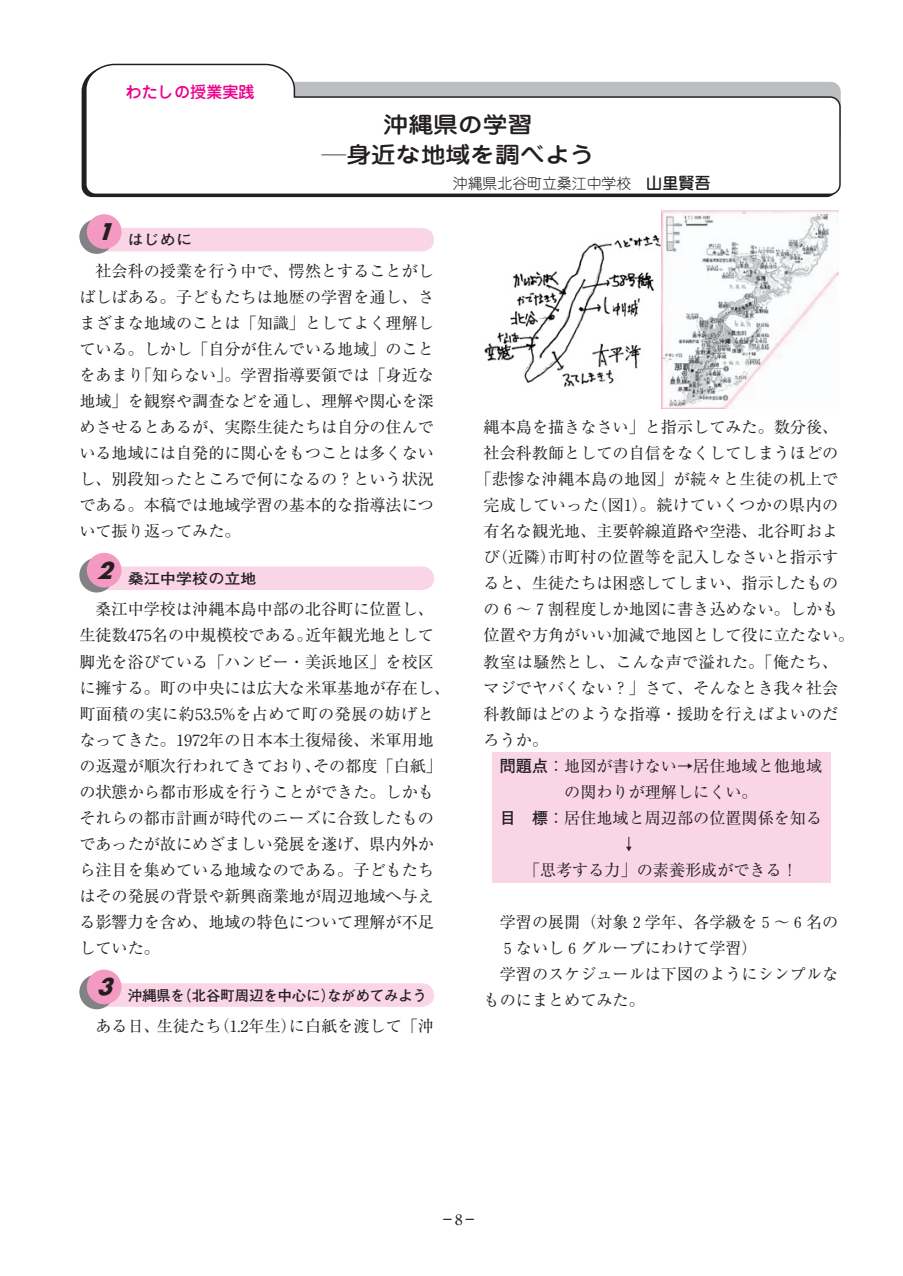
<style>
.page{position:relative;width:903px;height:1276px;background:#fff}
.page>*{position:absolute;margin:0;border:0;box-sizing:border-box;transform-origin:0 0}
.t1{font:22.4px/29.8px "Jun 34 Medium 83 pv RKSJ H";color:#231f20;text-align:center;scale:1.11 1}
.t2{font:16.1px/26.1px "Ryumin";color:#231f20}
.t3{font:16.1px "Ryumin";letter-spacing:.03em;color:#231f20}
.t4{font:16.1px "Ryumin";letter-spacing:.025em;color:#231f20}
.t5{font:16.1px "Jun 34 Medium 83 pv RKSJ H";color:#ed028c}
.t6{font:14.88px "Jun 101 Light 83 pv RKSJ H";color:#231f20}
.t7{font:500 14.88px "Ryumin";color:#231f20}
.t8{font:700 14.53px "Futo Go B101";letter-spacing:-.01em;color:#231f20}
.t9{font:700 14.53px "Futo Go B101";letter-spacing:-.01em;color:#231f20;scale:1.11 1}
.s1{font-family:"Jun 34 Medium 83 pv RKSJ H";font-size:16.1px}
.s2{font-family:"Futo Go B101";font-weight:700}
</style>
<div class="page">
<svg style="left:84px;top:63px;width:757px;height:133px"></svg>
<div style="left:492px;top:752px;width:338px;height:131px;background:#fad5e5"></div>
<svg style="left:79px;top:219px;width:35px;height:35px"></svg>
<div style="left:87px;top:214px;width:35px;height:35px;background:#f499c2;border-radius:50%"></div>
<div style="left:79px;top:558px;width:35px;height:34px;background:#808285;border-radius:50%"></div>
<div style="left:87px;top:553px;width:35px;height:34px;background:#f499c2;border-radius:50%"></div>
<svg style="left:79px;top:974px;width:35px;height:35px"></svg>
<div style="left:87px;top:969px;width:35px;height:35px;background:#f499c2;border-radius:50%"></div>
<img style="left:484px;top:234px;width:177px;height:153px">
<img style="left:661px;top:211px;width:177px;height:197px">
<svg style="left:94px;top:223px;width:340px;height:28px"></svg>
<svg style="left:94px;top:561px;width:340px;height:29px"></svg>
<svg style="left:94px;top:977px;width:340px;height:30px"></svg>
<p class="t5" style="left:126px;top:86px;width:130px">わたしの授業実践</p>
<h1 class="t1" style="left:322px;top:113px;width:247px">沖縄県の学習<br>―身近な地域を調べよう</h1>
<p class="t6" style="left:453px;top:178px;width:259px">沖縄県北谷町立桑江中学校　<span class="s1">山里賢吾</span></p>
<p class="t9" style="left:128px;top:234px;width:60px">はじめに</p>
<p class="t2" style="left:79px;top:260px;width:356px;text-align:justify">　社会科の授業を行う中で、愕然とすることがしばしばある。子どもたちは地歴の学習を通し、さまざまな地域のことは「知識」としてよく理解している。しかし「自分が住んでいる地域」のことをあまり「知らない」。学習指導要領では「身近な地域」を観察や調査などを通し、理解や関心を深めさせるとあるが、実際生徒たちは自分の住んでいる地域には自発的に関心をもつことは多くないし、別段知ったところで何になるの？という状況である。本稿では地域学習の基本的な指導法について振り返ってみた。</p>
<p class="t9" style="left:128px;top:573px;width:118px">桑江中学校の立地</p>
<p class="t2" style="left:79px;top:598px;width:372px">　桑江中学校は沖縄本島中部の北谷町に位置し、生徒数475名の中規模校である。近年観光地として脚光を浴びている「ハンビー・美浜地区」を校区に擁する。町の中央には広大な米軍基地が存在し、町面積の実に約53.5%を占めて町の発展の妨げとなってきた。1972年の日本本土復帰後、米軍用地の返還が順次行われてきており、その都度「白紙」の状態から都市形成を行うことができた。しかもそれらの都市計画が時代のニーズに合致したものであったが故にめざましい発展を遂げ、県内外から注目を集めている地域なのである。子どもたちはその発展の背景や新興商業地が周辺地域へ与える影響力を含め、地域の特色について理解が不足していた。</p>
<p class="t8" style="left:128px;top:989px;width:301px">沖縄県を（北谷町周辺を中心に）ながめてみよう</p>
<p class="t2" style="left:79px;top:1015px;width:356px">　ある日、生徒たち（1.2年生）に白紙を渡して「沖</p>
<p class="t2" style="left:484px;top:416px;width:356px">縄本島を描きなさい」と指示してみた。数分後、</p>
<p class="t2" style="left:484px;top:442px;width:356px">社会科教師としての自信をなくしてしまうほどの</p>
<p class="t4" style="left:476px;top:473px;width:364px">「悲惨な沖縄本島の地図」が続々と生徒の机上で</p>
<p class="t3" style="left:484px;top:499px;width:356px">完成していった（図1）。続けていくつかの県内の</p>
<p class="t2" style="left:484px;top:520px;width:356px">有名な観光地、主要幹線道路や空港、北谷町およ</p>
<p class="t2" style="left:484px;top:546px;width:356px">び（近隣）市町村の位置等を記入しなさいと指示す</p>
<p class="t2" style="left:484px;top:572px;width:356px">ると、生徒たちは困惑してしまい、指示したもの</p>
<p class="t2" style="left:484px;top:598px;width:356px">の６～７割程度しか地図に書き込めない。しかも</p>
<p class="t2" style="left:484px;top:624px;width:372px">位置や方角がいい加減で地図として役に立たない。</p>
<p class="t3" style="left:484px;top:655px;width:356px">教室は騒然とし、こんな声で溢れた。「俺たち、</p>
<p class="t2" style="left:484px;top:677px;width:356px">マジでヤバくない？」さて、そんなとき我々社会</p>
<p class="t2" style="left:484px;top:703px;width:356px">科教師はどのような指導・援助を行えばよいのだ</p>
<p class="t2" style="left:484px;top:729px;width:66px">ろうか。</p>
<p class="t2" style="left:500px;top:755px;width:324px"><span class="s2">問題点</span>：地図が書けない→居住地域と他地域</p>
<p class="t2" style="left:564px;top:781px;width:195px">の関わりが理解しにくい。</p>
<p class="t2" style="left:500px;top:807px;width:324px"><span class="s2">目　標</span>：居住地域と周辺部の位置関係を知る</p>
<p class="t2" style="left:621px;top:833px;width:18px">↓</p>
<p class="t2" style="left:524px;top:859px;width:276px">「思考する力」の素養形成ができる！</p>
<p class="t2" style="left:484px;top:911px;width:356px">　学習の展開（対象２学年、各学級を５～６名の　５ないし６グループにわけて学習）<br>　学習のスケジュールは下図のようにシンプルなものにまとめてみた。</p>
<p class="t7" style="left:440px;top:1213px;width:39px">－8－</p>
</div>
